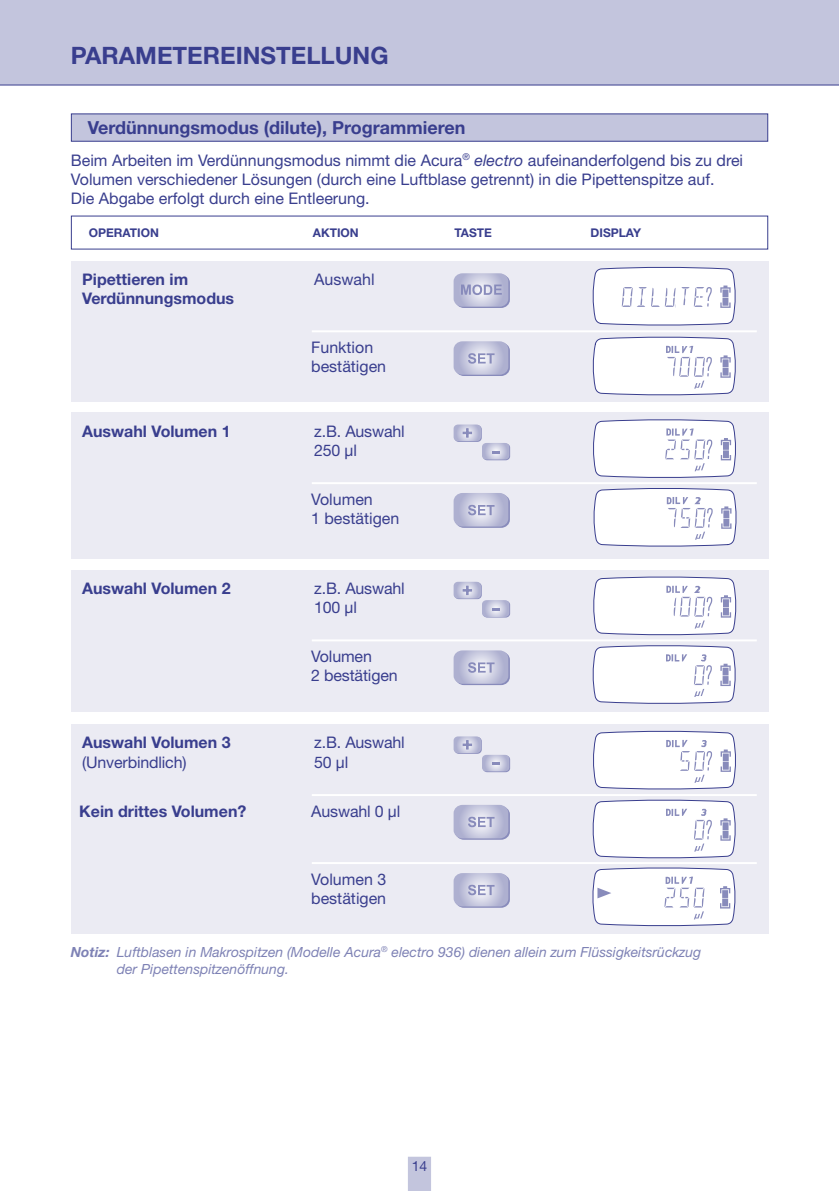
<style>
.page{position:relative;width:839px;height:1191px;background:#fff}
.page>*{position:absolute;margin:0;border:0;box-sizing:border-box;transform-origin:0 0}
.t1{font:700 24px "Helvetica Neue";color:#393e8e}
.t2{font:700 18px "Helvetica Neue";color:#393e8e}
.t3{font:16px/19px "Helvetica Neue";color:#393e8e}
.t4{font:700 16px "Helvetica Neue";color:#393e8e}
.t5{font:italic 14px/16.8px "Helvetica Neue";color:#7e82b5}
.t6{font:14px "Helvetica Neue";color:#393e8e}
.t7{font:700 12px "Helvetica Neue";color:#393e8e}
.s1{font-style:italic}
.s2{font-weight:700}
</style>
<div class="page">
<div style="left:0;top:0;width:839px;height:85px;background:#c3c5dd"></div>
<svg style="left:408px;top:1157px;width:23px;height:34px"></svg>
<hr style="left:0;top:84px;width:839px;height:2px;background:#393e8e">
<div style="left:71px;top:113px;width:697px;height:29px;background:#c3c5dd;border:1px solid #393e8e"></div>
<div style="left:71px;top:261px;width:697px;height:141px;background:#ebebf3"></div>
<hr style="left:312px;top:330px;width:445px;height:2px;background:#fff">
<svg style="left:455px;top:274px;width:55px;height:34px"></svg>
<svg style="left:454px;top:273px;width:54px;height:34px;background:#bcbed8"></svg>
<svg style="left:455px;top:342px;width:55px;height:34px"></svg>
<svg style="left:454px;top:341px;width:54px;height:34px;background:#bfc1da"></svg>
<svg style="left:592px;top:267px;width:144px;height:58px;background:#eff0f6"></svg>
<svg style="left:593px;top:337px;width:143px;height:58px;background:#efeff6"></svg>
<div style="left:71px;top:412px;width:697px;height:146px;background:#ebebf3"></div>
<hr style="left:312px;top:482px;width:445px;height:2px;background:#fff">
<svg style="left:455px;top:494px;width:55px;height:34px"></svg>
<svg style="left:454px;top:493px;width:54px;height:33px;background:#bfc1da"></svg>
<svg style="left:593px;top:419px;width:143px;height:59px;background:#eeeff5"></svg>
<svg style="left:593px;top:488px;width:144px;height:58px;background:#eff0f6"></svg>
<svg style="left:483px;top:443px;width:27px;height:17px"></svg>
<svg style="left:454px;top:424px;width:55px;height:35px"></svg>
<div style="left:71px;top:570px;width:697px;height:142px;background:#ebebf3"></div>
<hr style="left:312px;top:639px;width:445px;height:2px;background:#fff">
<svg style="left:455px;top:651px;width:55px;height:34px"></svg>
<svg style="left:454px;top:650px;width:54px;height:34px;background:#c0c1da"></svg>
<svg style="left:593px;top:576px;width:143px;height:59px;background:#efeff5"></svg>
<svg style="left:592px;top:645px;width:144px;height:59px;background:#f0f0f6"></svg>
<div style="left:483px;top:601px;width:27px;height:16px;background:#9799c3;border-radius:4px"></div>
<svg style="left:454px;top:582px;width:55px;height:35px"></svg>
<div style="left:71px;top:724px;width:697px;height:210px;background:#ebebf3"></div>
<hr style="left:312px;top:794px;width:445px;height:2px;background:#fff">
<svg style="left:455px;top:806px;width:55px;height:33px"></svg>
<svg style="left:454px;top:805px;width:54px;height:33px;background:#bfc1da"></svg>
<svg style="left:593px;top:731px;width:143px;height:58px;background:#f0f0f6"></svg>
<svg style="left:592px;top:799px;width:144px;height:59px;background:#f0f0f6"></svg>
<div style="left:483px;top:755px;width:27px;height:17px;background:#9b9dc5;border-radius:4px"></div>
<svg style="left:454px;top:736px;width:55px;height:35px"></svg>
<hr style="left:312px;top:862px;width:445px;height:2px;background:#fff">
<svg style="left:455px;top:874px;width:55px;height:33px"></svg>
<svg style="left:454px;top:873px;width:54px;height:33px;background:#bfc1da"></svg>
<svg style="left:592px;top:867px;width:144px;height:59px;background:#eeeef5"></svg>
<h1 class="t1" style="left:71px;top:41px;width:319px">PARAMETEREINSTELLUNG</h1>
<p class="t2" style="left:88px;top:117px;width:379px">Verdünnungsmodus (dilute), Programmieren</p>
<p class="t3" style="left:71px;top:150px;width:674px">Beim Arbeiten im Verdünnungsmodus nimmt die Acura<sup>®</sup> <span class="s1">electro</span> aufeinanderfolgend bis zu drei<br>Volumen verschiedener Lösungen (durch eine Luftblase getrennt) in die Pipettenspitze auf.<br>Die Abgabe erfolgt durch eine Entleerung.</p>
<p class="t7" style="left:89px;top:225px;width:72px">OPERATION</p>
<p class="t7" style="left:313px;top:225px;width:47px">AKTION</p>
<p class="t7" style="left:455px;top:225px;width:39px">TASTE</p>
<p class="t7" style="left:591px;top:225px;width:52px">DISPLAY</p>
<p class="t4" style="left:82px;top:269px;width:108px">Pipettieren im</p>
<p class="t3" style="left:314px;top:269px;width:62px">Auswahl</p>
<p class="t4" style="left:82px;top:288px;width:154px">Verdünnungsmodus</p>
<p class="t3" style="left:311px;top:337px;width:76px">Funktion bestätigen</p>
<p class="t4" style="left:82px;top:421px;width:150px">Auswahl Volumen 1</p>
<p class="t3" style="left:314px;top:421px;width:92px">z.B. Auswahl<br>250 µl</p>
<p class="t3" style="left:311px;top:489px;width:90px">Volumen<br>1 bestätigen</p>
<p class="t4" style="left:82px;top:578px;width:150px">Auswahl Volumen 2</p>
<p class="t3" style="left:314px;top:578px;width:92px">z.B. Auswahl<br>100 µl</p>
<p class="t3" style="left:311px;top:646px;width:88px">Volumen<br>2 bestätigen</p>
<p class="t4" style="left:82px;top:733px;width:150px">Auswahl Volumen 3</p>
<p class="t3" style="left:314px;top:733px;width:92px">z.B. Auswahl</p>
<p class="t3" style="left:82px;top:752px;width:106px">(Unverbindlich)</p>
<p class="t3" style="left:314px;top:752px;width:36px">50 µl</p>
<p class="t4" style="left:79px;top:801px;width:169px">Kein drittes Volumen?</p>
<p class="t3" style="left:311px;top:801px;width:90px">Auswahl 0 µl</p>
<p class="t3" style="left:311px;top:869px;width:77px">Volumen 3 bestätigen</p>
<p class="t5" style="left:117px;top:943px;width:586px;text-indent:-46px"><span class="s2">Notiz:</span> Luftblasen in Makrospitzen (Modelle Acura<sup>®</sup> electro 936) dienen allein zum Flüssigkeitsrückzug der Pipettenspitzenöffnung.</p>
<p class="t6" style="left:412px;top:1157px;width:17px">14</p>
</div>
